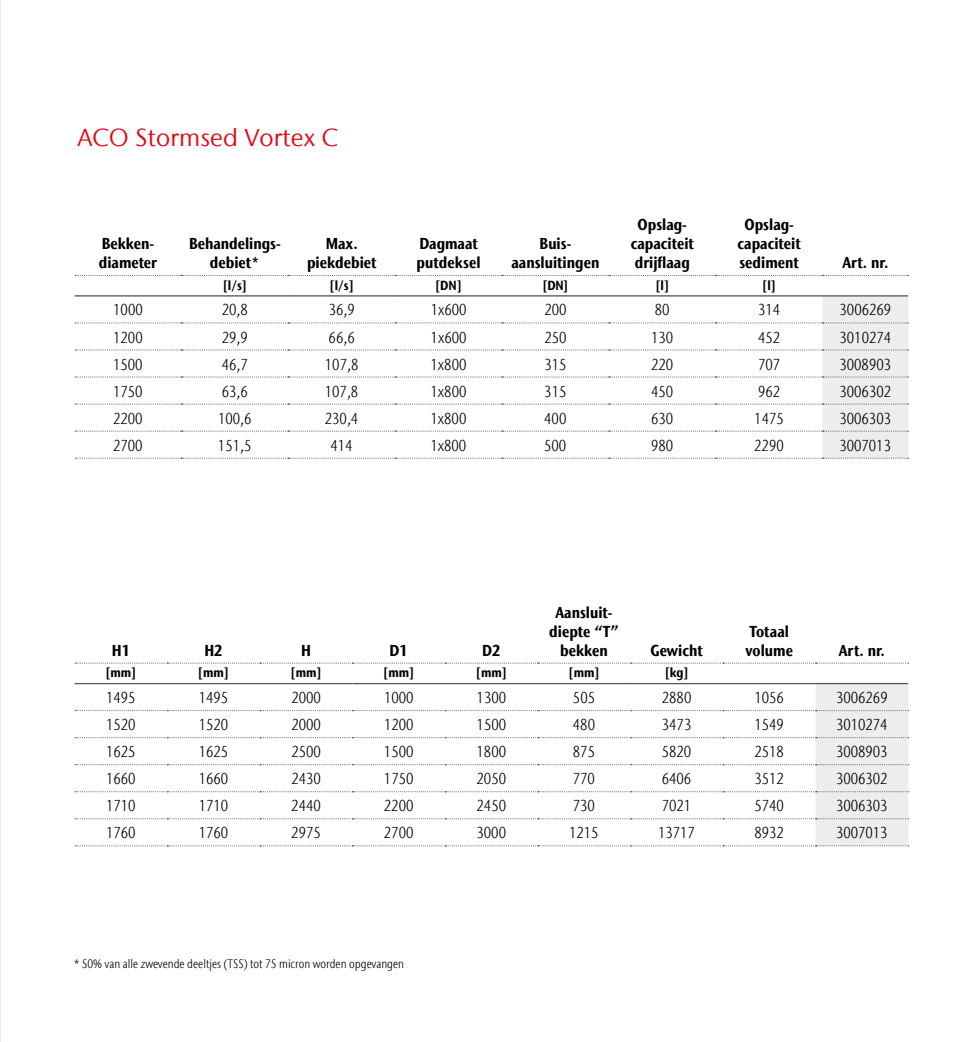
<style>
.page{position:relative;width:968px;height:1042px;background:#fff}
.page>*{position:absolute;margin:0;border:0;box-sizing:border-box;transform-origin:0 0}
.t1{font:24.5px "Stone Sans IIITC Com";letter-spacing:.005em;color:#e30613}
.t2{font:300 condensed 15.75px "Stone Sans IIITC Com";color:#000}
.t3{font:700 condensed 15.75px/18.9px "Stone Sans IIITC Com";color:#000;text-align:center}
.t4{font:700 condensed 13.12px "Stone Sans IIITC Com";color:#000}
.t5{font:300 condensed 12.25px "Stone Sans IIITC Com";color:#000}
</style>
<div class="page">
<svg style="left:75px;top:275px;width:833px;height:1px"></svg>
<svg style="left:75px;top:296px;width:833px;height:163px"></svg>
<hr style="left:75px;top:295px;width:106px;height:1px;background:#575756">
<hr style="left:181px;top:295px;width:107px;height:1px;background:#575756">
<hr style="left:288px;top:295px;width:107px;height:1px;background:#575756">
<hr style="left:395px;top:295px;width:107px;height:1px;background:#575756">
<hr style="left:502px;top:295px;width:106px;height:1px;background:#575756">
<hr style="left:608px;top:295px;width:107px;height:1px;background:#575756">
<hr style="left:715px;top:295px;width:107px;height:1px;background:#575756">
<hr style="left:822px;top:295px;width:86px;height:1px;background:#575756">
<svg style="left:75px;top:663px;width:833px;height:1px"></svg>
<svg style="left:75px;top:683px;width:833px;height:163px"></svg>
<hr style="left:815px;top:683px;width:93px;height:1px;background:#575756">
<h1 class="t1" style="left:77px;top:122px;width:262px">ACO Stormsed Vortex C</h1>
<p class="t3" style="left:99px;top:234px;width:60px;text-align:left">Bekken&shy;diameter</p>
<p class="t3" style="left:189px;top:234px;width:93px">Behandelings&shy;debiet*</p>
<p class="t3" style="left:307px;top:234px;width:71px">Max. piekdebiet</p>
<p class="t3" style="left:416px;top:234px;width:65px;text-align:left">Dagmaat putdeksel</p>
<p class="t3" style="left:511px;top:234px;width:89px">Buis&shy;aansluitingen</p>
<p class="t3" style="left:630px;top:215px;width:65px">Opslag&shy;capaciteit drijflaag</p>
<p class="t3" style="left:737px;top:215px;width:65px">Opslag&shy;capaciteit sediment</p>
<p class="t4" style="left:223px;top:277px;width:26px">[l/s]</p>
<p class="t4" style="left:329px;top:277px;width:26px">[l/s]</p>
<p class="t4" style="left:435px;top:277px;width:28px">[DN]</p>
<p class="t4" style="left:542px;top:277px;width:27px">[DN]</p>
<p class="t4" style="left:655px;top:277px;width:15px">[l]</p>
<p class="t4" style="left:762px;top:277px;width:15px">[l]</p>
<p class="t3" style="left:842px;top:253px;width:47px">Art. nr.</p>
<p class="t2" style="left:113px;top:300px;width:31px">1000</p>
<p class="t2" style="left:222px;top:300px;width:28px">20,8</p>
<p class="t2" style="left:328px;top:300px;width:28px">36,9</p>
<p class="t2" style="left:430px;top:300px;width:37px">1x600</p>
<p class="t2" style="left:544px;top:300px;width:24px">200</p>
<p class="t2" style="left:654px;top:300px;width:16px">80</p>
<p class="t2" style="left:758px;top:300px;width:24px">314</p>
<p class="t2" style="left:839px;top:300px;width:53px">3006269</p>
<p class="t2" style="left:113px;top:327px;width:31px">1200</p>
<p class="t2" style="left:222px;top:327px;width:28px">29,9</p>
<p class="t2" style="left:328px;top:327px;width:28px">66,6</p>
<p class="t2" style="left:430px;top:327px;width:37px">1x600</p>
<p class="t2" style="left:544px;top:327px;width:24px">250</p>
<p class="t2" style="left:651px;top:327px;width:24px">130</p>
<p class="t2" style="left:758px;top:327px;width:24px">452</p>
<p class="t2" style="left:839px;top:327px;width:53px">3010274</p>
<p class="t2" style="left:113px;top:354px;width:31px">1500</p>
<p class="t2" style="left:222px;top:354px;width:28px">46,7</p>
<p class="t2" style="left:325px;top:354px;width:35px">107,8</p>
<p class="t2" style="left:430px;top:354px;width:37px">1x800</p>
<p class="t2" style="left:544px;top:354px;width:24px">315</p>
<p class="t2" style="left:651px;top:354px;width:24px">220</p>
<p class="t2" style="left:758px;top:354px;width:24px">707</p>
<p class="t2" style="left:839px;top:354px;width:53px">3008903</p>
<p class="t2" style="left:113px;top:381px;width:31px">1750</p>
<p class="t2" style="left:222px;top:381px;width:28px">63,6</p>
<p class="t2" style="left:325px;top:381px;width:35px">107,8</p>
<p class="t2" style="left:430px;top:381px;width:37px">1x800</p>
<p class="t2" style="left:544px;top:381px;width:24px">315</p>
<p class="t2" style="left:651px;top:381px;width:24px">450</p>
<p class="t2" style="left:757px;top:381px;width:24px">962</p>
<p class="t2" style="left:839px;top:381px;width:53px">3006302</p>
<p class="t2" style="left:113px;top:409px;width:31px">2200</p>
<p class="t2" style="left:218px;top:409px;width:35px">100,6</p>
<p class="t2" style="left:325px;top:409px;width:35px">230,4</p>
<p class="t2" style="left:430px;top:409px;width:37px">1x800</p>
<p class="t2" style="left:544px;top:409px;width:24px">400</p>
<p class="t2" style="left:651px;top:409px;width:24px">630</p>
<p class="t2" style="left:754px;top:409px;width:31px">1475</p>
<p class="t2" style="left:839px;top:409px;width:53px">3006303</p>
<p class="t2" style="left:113px;top:436px;width:31px">2700</p>
<p class="t2" style="left:218px;top:436px;width:35px">151,5</p>
<p class="t2" style="left:330px;top:436px;width:24px">414</p>
<p class="t2" style="left:430px;top:436px;width:37px">1x800</p>
<p class="t2" style="left:544px;top:436px;width:24px">500</p>
<p class="t2" style="left:651px;top:436px;width:24px">980</p>
<p class="t2" style="left:754px;top:436px;width:31px">2290</p>
<p class="t2" style="left:839px;top:436px;width:53px">3007013</p>
<p class="t3" style="left:112px;top:640px;width:20px">H1</p>
<p class="t3" style="left:204px;top:640px;width:20px">H2</p>
<p class="t3" style="left:301px;top:640px;width:11px">H</p>
<p class="t3" style="left:389px;top:640px;width:20px">D1</p>
<p class="t3" style="left:482px;top:640px;width:20px">D2</p>
<p class="t3" style="left:549px;top:602px;width:71px">Aansluit&shy;diepte “T” bekken</p>
<p class="t3" style="left:650px;top:640px;width:54px">Gewicht</p>
<p class="t3" style="left:745px;top:621px;width:49px;text-align:left">Totaal volume</p>
<p class="t3" style="left:838px;top:640px;width:47px">Art. nr.</p>
<p class="t4" style="left:105px;top:664px;width:33px">[mm]</p>
<p class="t4" style="left:198px;top:664px;width:33px">[mm]</p>
<p class="t4" style="left:290px;top:664px;width:33px">[mm]</p>
<p class="t4" style="left:383px;top:664px;width:33px">[mm]</p>
<p class="t4" style="left:476px;top:664px;width:33px">[mm]</p>
<p class="t4" style="left:568px;top:664px;width:33px">[mm]</p>
<p class="t4" style="left:664px;top:664px;width:26px">[kg]</p>
<p class="t2" style="left:106px;top:688px;width:31px">1495</p>
<p class="t2" style="left:199px;top:688px;width:31px">1495</p>
<p class="t2" style="left:291px;top:688px;width:31px">2000</p>
<p class="t2" style="left:384px;top:688px;width:31px">1000</p>
<p class="t2" style="left:476px;top:688px;width:31px">1300</p>
<p class="t2" style="left:573px;top:688px;width:24px">505</p>
<p class="t2" style="left:661px;top:688px;width:31px">2880</p>
<p class="t2" style="left:754px;top:688px;width:31px">1056</p>
<p class="t2" style="left:836px;top:688px;width:53px">3006269</p>
<p class="t2" style="left:106px;top:715px;width:31px">1520</p>
<p class="t2" style="left:199px;top:715px;width:31px">1520</p>
<p class="t2" style="left:291px;top:715px;width:31px">2000</p>
<p class="t2" style="left:384px;top:715px;width:31px">1200</p>
<p class="t2" style="left:476px;top:715px;width:31px">1500</p>
<p class="t2" style="left:573px;top:715px;width:24px">480</p>
<p class="t2" style="left:661px;top:715px;width:31px">3473</p>
<p class="t2" style="left:754px;top:715px;width:31px">1549</p>
<p class="t2" style="left:835px;top:715px;width:53px">3010274</p>
<p class="t2" style="left:106px;top:742px;width:31px">1625</p>
<p class="t2" style="left:199px;top:742px;width:31px">1625</p>
<p class="t2" style="left:291px;top:742px;width:31px">2500</p>
<p class="t2" style="left:384px;top:742px;width:31px">1500</p>
<p class="t2" style="left:476px;top:742px;width:31px">1800</p>
<p class="t2" style="left:573px;top:742px;width:24px">875</p>
<p class="t2" style="left:661px;top:742px;width:31px">5820</p>
<p class="t2" style="left:754px;top:742px;width:31px">2518</p>
<p class="t2" style="left:835px;top:742px;width:53px">3008903</p>
<p class="t2" style="left:106px;top:769px;width:31px">1660</p>
<p class="t2" style="left:199px;top:769px;width:31px">1660</p>
<p class="t2" style="left:291px;top:769px;width:31px">2430</p>
<p class="t2" style="left:384px;top:769px;width:31px">1750</p>
<p class="t2" style="left:476px;top:769px;width:31px">2050</p>
<p class="t2" style="left:573px;top:769px;width:24px">770</p>
<p class="t2" style="left:661px;top:769px;width:31px">6406</p>
<p class="t2" style="left:754px;top:769px;width:31px">3512</p>
<p class="t2" style="left:835px;top:769px;width:53px">3006302</p>
<p class="t2" style="left:106px;top:796px;width:31px">1710</p>
<p class="t2" style="left:199px;top:796px;width:31px">1710</p>
<p class="t2" style="left:291px;top:796px;width:31px">2440</p>
<p class="t2" style="left:384px;top:796px;width:31px">2200</p>
<p class="t2" style="left:476px;top:796px;width:31px">2450</p>
<p class="t2" style="left:572px;top:796px;width:24px">730</p>
<p class="t2" style="left:661px;top:796px;width:31px">7021</p>
<p class="t2" style="left:754px;top:796px;width:31px">5740</p>
<p class="t2" style="left:835px;top:796px;width:53px">3006303</p>
<p class="t2" style="left:106px;top:823px;width:31px">1760</p>
<p class="t2" style="left:199px;top:823px;width:31px">1760</p>
<p class="t2" style="left:291px;top:823px;width:31px">2975</p>
<p class="t2" style="left:384px;top:823px;width:31px">2700</p>
<p class="t2" style="left:476px;top:823px;width:31px">3000</p>
<p class="t2" style="left:569px;top:823px;width:31px">1215</p>
<p class="t2" style="left:658px;top:823px;width:38px">13717</p>
<p class="t2" style="left:754px;top:823px;width:31px">8932</p>
<p class="t2" style="left:835px;top:823px;width:53px">3007013</p>
<p class="t5" style="left:75px;top:956px;width:331px">* 50% van alle zwevende deeltjes (TSS) tot 75 micron worden opgevangen</p>
</div>
